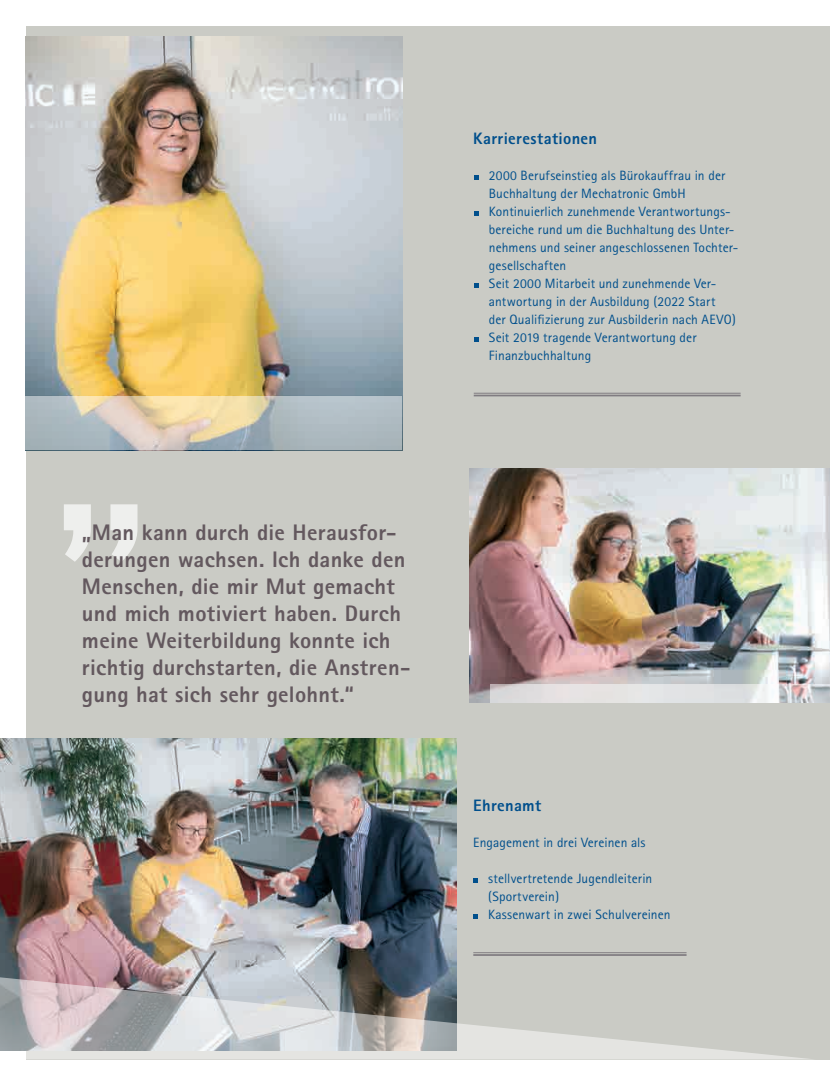
<style>
.page{position:relative;width:830px;height:1085px;background:#fff}
.page>*{position:absolute;margin:0;border:0;box-sizing:border-box;transform-origin:0 0}
.t1{font:800 22.5px/27px "Rotis Sans Serif";letter-spacing:.015em;color:#63585e}
.t2{font:800 16.5px "Rotis Sans Serif";letter-spacing:.02em;color:#004f8c}
.t3{font:13.5px/18px "Rotis Sans Serif";letter-spacing:.01em;color:#004f8c}
</style>
<div class="page">
<div style="left:26px;top:26px;width:803px;height:1033px;background:#cacbc5"></div>
<img style="left:26px;top:36px;width:376px;height:360px">
<img style="left:0;top:738px;width:456px;height:233px">
<img style="left:469px;top:468px;width:360px;height:234px">
<svg style="left:474px;top:176px;width:4px;height:4px"></svg>
<svg style="left:474px;top:212px;width:4px;height:4px"></svg>
<svg style="left:474px;top:284px;width:4px;height:4px"></svg>
<svg style="left:474px;top:338px;width:4px;height:4px"></svg>
<hr style="left:473px;top:393px;width:267px;height:1px;background:#807c81">
<hr style="left:473px;top:394px;width:267px;height:2px;background:#807c81">
<svg style="left:473px;top:878px;width:4px;height:4px"></svg>
<svg style="left:473px;top:914px;width:4px;height:4px"></svg>
<hr style="left:473px;top:952px;width:213px;height:1px;background:#807c81">
<hr style="left:473px;top:954px;width:213px;height:1px;background:#807c81">
<svg style="left:64px;top:504px;width:73px;height:57px"></svg>
<svg style="left:25px;top:396px;width:377px;height:54px;background:#c0c2ba"></svg>
<svg style="left:490px;top:684px;width:339px;height:18px;background:#deddde"></svg>
<svg style="left:0;top:971px;width:808px;height:88px"></svg>
<h1 class="t1" style="left:82px;top:518px;width:330px">„Man kann durch die Herausfor&shy;derungen wachsen. Ich danke den<br>Menschen, die mir Mut gemacht und mich motiviert haben. Durch meine Weiterbildung konnte ich richtig durchstarten, die Anstren&shy;gung hat sich sehr gelohnt.“</h1>
<p class="t2" style="left:473px;top:128px;width:125px">Karrierestationen</p>
<p class="t3" style="left:488px;top:166px;width:251px">2000 Berufseinstieg als Bürokauffrau in der Buchhaltung der Mechatronic GmbH Kontinuierlich zunehmende Verantwortungs&shy;bereiche rund um die Buchhaltung des Unter&shy;nehmens und seiner angeschlossenen Tochter&shy;gesellschaften<br>Seit 2000 Mitarbeit und zunehmende Ver&shy;antwortung in der Ausbildung (2022 Start<br>der Qualifizierung zur Ausbilderin nach AEVO)<br>Seit 2019 tragende Verantwortung der Finanzbuchhaltung</p>
<p class="t2" style="left:473px;top:794px;width:69px">Ehrenamt</p>
<p class="t3" style="left:473px;top:832px;width:174px">Engagement in drei Vereinen als</p>
<p class="t3" style="left:488px;top:868px;width:184px">stellvertretende Jugendleiterin (Sportverein)<br>Kassenwart in zwei Schulvereinen</p>
</div>
